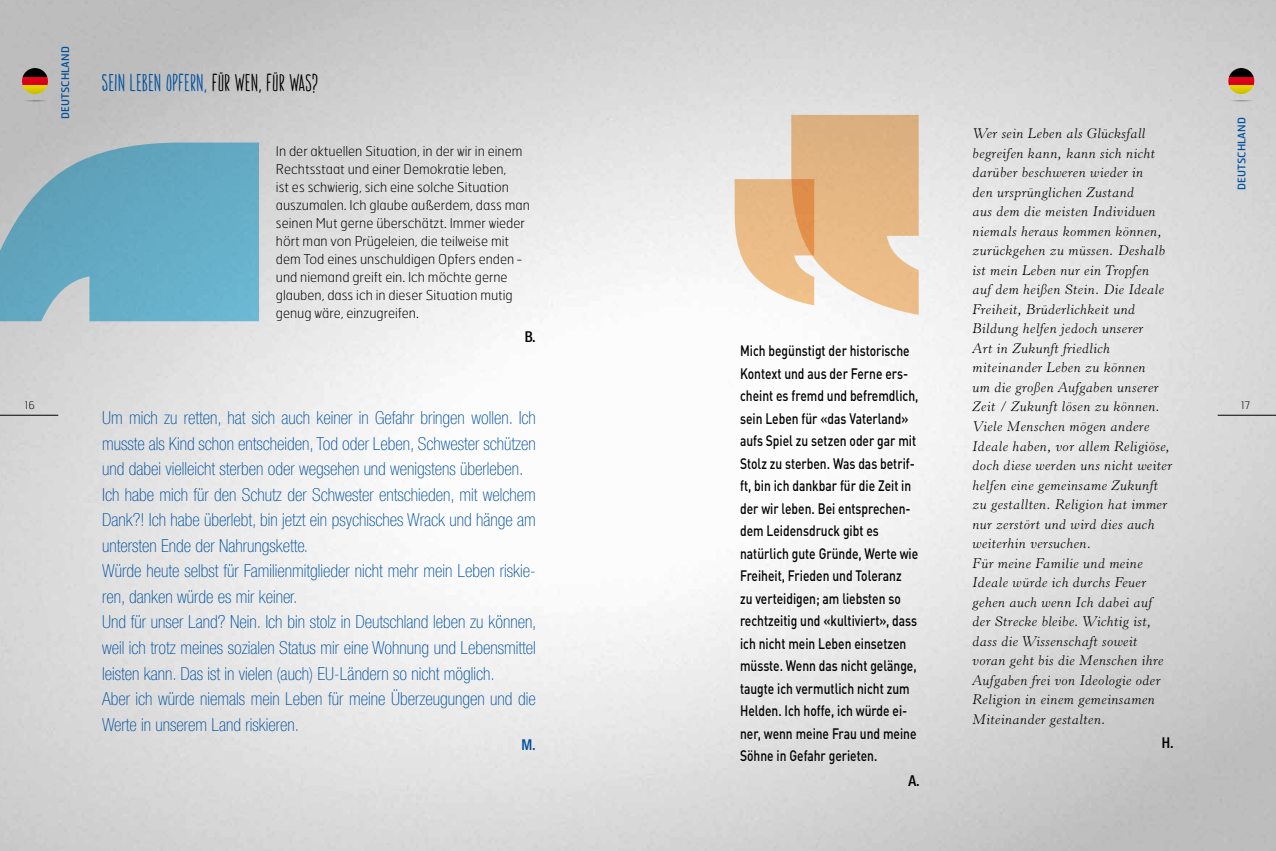
<style>
.page{position:relative;width:1276px;height:851px;background:#fff}
.page>*{position:absolute;margin:0;border:0;box-sizing:border-box;transform-origin:0 0}
.t1{font:700 22.5px "Amarelinha";letter-spacing:.04em;color:#00519e}
.t2{font:100 condensed 18px/25.5px "Helvetica Neue";color:#00519e}
.t3{font:500 15px/22.5px "DINOT";color:#000;scale:.8 1}
.t4{font:500 condensed 15px "Helvetica Neue";color:#000}
.t5{font:500 condensed 15px "Helvetica Neue";color:#00519e}
.t6{font:italic 300 14.25px/19.5px "Horley Old Style";letter-spacing:.025em;color:#000}
.t7{font:100 13.5px/18px "Hermes";color:#000}
.t8{font:10.5px "Hermes";letter-spacing:.135em;color:#00519e}
.t9{font:100 10.5px "Hermes";color:#000}
.s1{color:#000}
</style>
<div class="page">
<svg style="left:0;top:142px;width:259px;height:179px;background:#70adc3"></svg>
<svg style="left:734px;top:115px;width:184px;height:200px;background:#e7c49c"></svg>
<svg style="left:22px;top:68px;width:26px;height:9px"></svg>
<svg style="left:22px;top:85px;width:26px;height:9px"></svg>
<svg style="left:21px;top:99px;width:28px;height:3px"></svg>
<svg style="left:22px;top:68px;width:26px;height:26px"></svg>
<svg style="left:1228px;top:68px;width:26px;height:9px"></svg>
<svg style="left:1228px;top:85px;width:26px;height:9px"></svg>
<svg style="left:1227px;top:99px;width:28px;height:3px"></svg>
<svg style="left:1228px;top:68px;width:26px;height:26px"></svg>
<hr style="left:0;top:415px;width:58px;height:1px;background:#000">
<hr style="left:1217px;top:415px;width:59px;height:1px;background:#000">
<p class="t8" style="left:58px;top:119px;width:72px;rotate:-90deg">Deutschland</p>
<h1 class="t1" style="left:102px;top:70px;width:217px">SEIN LEBEN OPFERN, <span class="s1">FÜR WEN, FÜR WAS?</span></h1>
<p class="t8" style="left:1235px;top:190px;width:72px;rotate:-90deg">Deutschland</p>
<p class="t6" style="left:972px;top:124px;width:201px">Wer sein Leben als Glücksfall begreifen kann, kann sich nicht darüber beschweren wieder in<br>den ursprünglichen Zustand<br>aus dem die meisten Individuen niemals heraus kommen können, zurückgehen zu müssen. Deshalb ist mein Leben nur ein Tropfen<br>auf dem heißen Stein. Die Ideale<br>Freiheit, Brüderlichkeit und<br>Bildung helfen jedoch unserer<br>Art in Zukunft friedlich miteinander Leben zu können<br>um die großen Aufgaben unserer<br>Zeit / Zukunft lösen zu können.<br>Viele Menschen mögen andere<br>Ideale haben, vor allem Religiöse, doch diese werden uns nicht weiter helfen eine gemeinsame Zukunft zu gestallten. Religion hat immer nur zerstört und wird dies auch weiterhin versuchen.<br>Für meine Familie und meine<br>Ideale würde ich durchs Feuer gehen auch wenn Ich dabei auf der Strecke bleibe. Wichtig ist, dass die Wissenschaft soweit voran geht bis die Menschen ihre<br>Aufgaben frei von Ideologie oder<br>Religion in einem gemeinsamen<br>Miteinander gestalten.</p>
<p class="t4" style="left:1162px;top:733px;width:13px">H.</p>
<p class="t7" style="left:276px;top:141px;width:255px">In der aktuellen Situation, in der wir in einem Rechtsstaat und einer Demokratie leben,<br>ist es schwierig, sich eine solche Situation auszumalen. Ich glaube außerdem, dass man seinen Mut gerne überschätzt. Immer wieder hört man von Prügeleien, die teilweise mit dem Tod eines unschuldigen Opfers enden&shy;und niemand greift ein. Ich möchte gerne glauben, dass ich in dieser Situation mutig genug wäre, einzugreifen.</p>
<p class="t4" style="left:525px;top:328px;width:13px">B.</p>
<p class="t3" style="left:740px;top:339px;width:224px">Mich begünstigt der historische<br>Kontext und aus der Ferne ers&shy;cheint es fremd und befremdlich, sein Leben für «das Vaterland» aufs Spiel zu setzen oder gar mit<br>Stolz zu sterben. Was das betrif&shy;ft, bin ich dankbar für die Zeit in der wir leben. Bei entsprechen&shy;dem Leidensdruck gibt es natürlich gute Gründe, Werte wie<br>Freiheit, Frieden und Toleranz<br>zu verteidigen; am liebsten so rechtzeitig und «kultiviert», dass ich nicht mein Leben einsetzen müsste. Wenn das nicht gelänge, taugte ich vermutlich nicht zum<br>Helden. Ich hoffe, ich würde ei&shy;ner, wenn meine Frau und meine<br>Söhne in Gefahr gerieten.</p>
<p class="t4" style="left:908px;top:771px;width:13px">A.</p>
<p class="t9" style="left:25px;top:398px;width:12px">16</p>
<p class="t9" style="left:1241px;top:398px;width:11px">17</p>
<p class="t2" style="left:102px;top:405px;width:436px">Um mich zu retten, hat sich auch keiner in Gefahr bringen wollen. Ich musste als Kind schon entscheiden, Tod oder Leben, Schwester schützen und dabei vielleicht sterben oder wegsehen und wenigstens überleben.<br>Ich habe mich für den Schutz der Schwester entschieden, mit welchem Dank?! Ich habe überlebt, bin jetzt ein psychisches Wrack und hänge am untersten Ende der Nahrungskette.<br>Würde heute selbst für Familienmitglieder nicht mehr mein Leben riskie&shy;ren, danken würde es mir keiner.<br>Und für unser Land? Nein. Ich bin stolz in Deutschland leben zu können, weil ich trotz meines sozialen Status mir eine Wohnung und Lebensmittel leisten kann. Das ist in vielen (auch) EU -Ländern so nicht möglich.<br>Aber ich würde niemals mein Leben für meine Überzeugungen und die Werte in unserem Land riskieren.</p>
<p class="t5" style="left:521px;top:736px;width:16px">M.</p>
</div>
